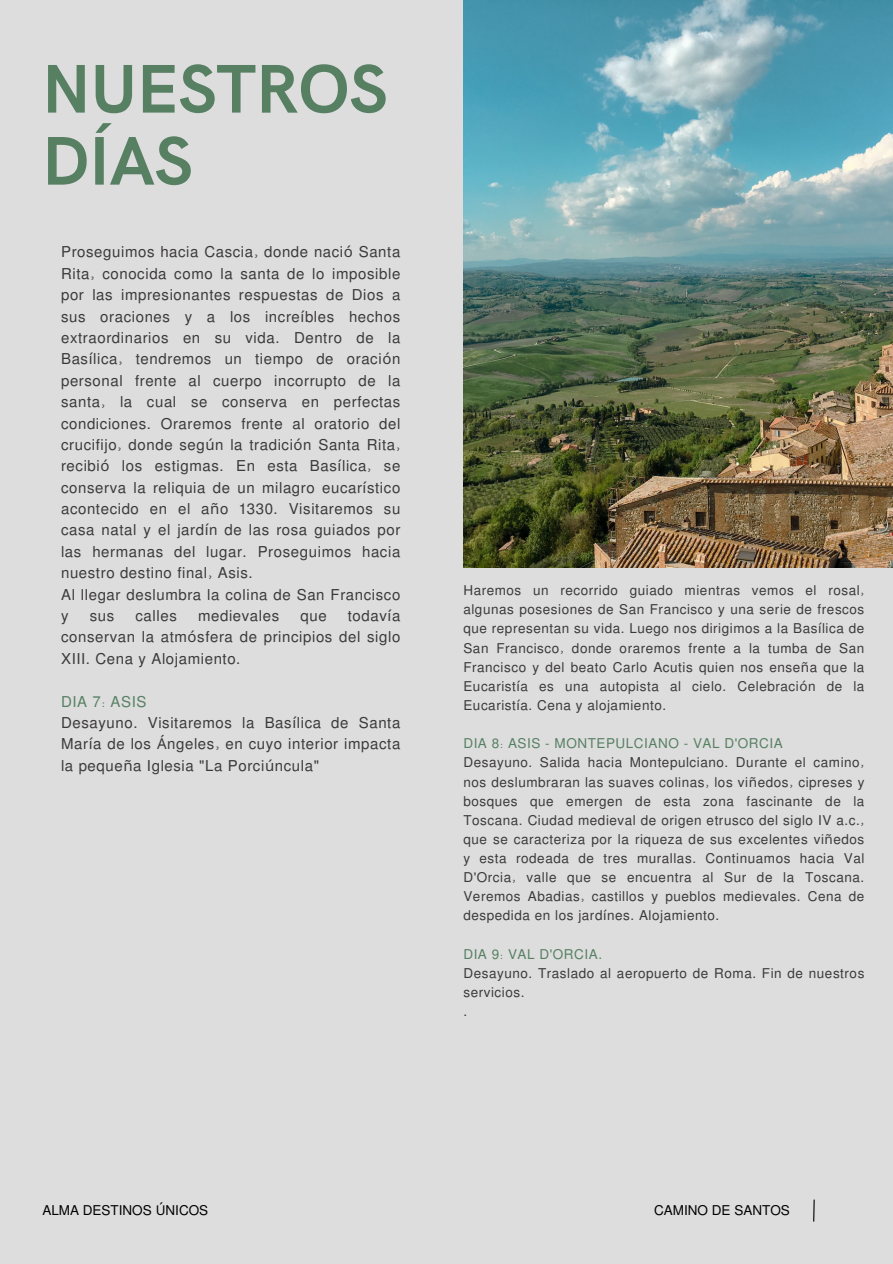
<style>
.page{position:relative;width:893px;height:1264px;background:#fff}
.page>*{position:absolute;margin:0;border:0;box-sizing:border-box;transform-origin:0 0}
.t1{font:700 69px "HK Grotesk";letter-spacing:-.005em;color:#578063}
.t2{font:15px/21.3px "Mukti";letter-spacing:.04em;color:#3b3939;text-align:justify}
.t3{font:15px "Mukti";letter-spacing:.04em;color:#578063}
.t4{font:13.5px/19.2px "Mukti";letter-spacing:.04em;color:#3b3939;text-align:justify}
.t5{font:13.5px "Mukti";letter-spacing:.04em;color:#578063}
.t6{font:13.5px "Mukti";color:#000}
.s1{font-family:"Noto Sans"}
</style>
<div class="page">
<div style="left:0;top:0;width:892px;height:1263px;background:#ddd"></div>
<svg style="left:813px;top:1199px;width:2px;height:23px"></svg>
<img style="left:463px;top:0;width:429px;height:567px">
<p class="t1" style="left:42px;top:50px;width:347px">NUESTROS</p>
<p class="t1" style="left:42px;top:122px;width:152px">DÍAS</p>
<p class="t2" style="left:61px;top:241px;width:341px">Proseguimos hacia Cascia, donde naci<span class="s1">ó</span> Santa Rita, conocida como la santa de lo imposible por las impresionantes respuestas de Dios a sus oraciones y a los incre<span class="s1">í</span>bles hechos extraordinarios en su vida. Dentro de la Bas<span class="s1">í</span>lica, tendremos un tiempo de oraci<span class="s1">ó</span>n personal frente al cuerpo incorrupto de la santa, la cual se conserva en perfectas condiciones. Oraremos frente al oratorio del crucifijo, donde seg<span class="s1">ú</span>n la tradici<span class="s1">ó</span>n Santa Rita, recibi<span class="s1">ó</span> los estigmas. En esta Bas<span class="s1">í</span>lica, se conserva la reliquia de un milagro eucar<span class="s1">í</span>stico acontecido en el a<span class="s1">ñ</span>o 1330. Visitaremos su casa natal y el jard<span class="s1">í</span>n de las rosa guiados por las hermanas del lugar. Proseguimos hacia nuestro destino final, Asis.</p>
<p class="t2" style="left:61px;top:583px;width:341px">Al llegar deslumbra la colina de San Francisco y</p>
<p class="t2" style="left:61px;top:604px;width:341px;text-indent:287px">todav<span class="s1">í</span>a conservan la atm<span class="s1">ó</span>sfera de principios del siglo XIII. Cena y Alojamiento.</p>
<p class="t3" style="left:61px;top:690px;width:87px">DIA 7: ASIS</p>
<p class="t2" style="left:61px;top:711px;width:341px">Desayuno. Visitaremos la Bas<span class="s1">í</span>lica de Santa Mar<span class="s1">í</span>a de los <span class="s1">Á</span>ngeles, en cuyo interior impacta la peque<span class="s1">ñ</span>a Iglesia "La Porci<span class="s1">ú</span>ncula"</p>
<p class="t2" style="left:90px;top:604px;width:26px">sus</p>
<p class="t2" style="left:135px;top:604px;width:43px">calles</p>
<p class="t2" style="left:198px;top:604px;width:83px">medievales</p>
<p class="t2" style="left:300px;top:604px;width:28px">que</p>
<p class="t4" style="left:463px;top:580px;width:402px">Haremos un recorrido guiado mientras vemos el rosal, algunas posesiones de San Francisco y una serie de frescos que representan su vida. Luego nos dirigimos a la Bas<span class="s1">í</span>lica de San Francisco, donde oraremos frente a la tumba de San Francisco y del beato Carlo Acutis quien nos ense<span class="s1">ñ</span>a que la Eucarist<span class="s1">í</span>a es una autopista al cielo. Celebraci<span class="s1">ó</span>n de la Eucarist<span class="s1">í</span>a. Cena y alojamiento.</p>
<p class="t5" style="left:463px;top:734px;width:321px">DIA 8: ASIS - MONTEPULCIANO - VAL D'ORCIA</p>
<p class="t4" style="left:463px;top:752px;width:402px">Desayuno. Salida hacia Montepulciano. Durante el camino, nos deslumbraran las suaves colinas, los vi<span class="s1">ñ</span>edos, cipreses y bosques que emergen de esta zona fascinante de la Toscana. Ciudad medieval de origen etrusco del siglo IV a.c., que se caracteriza por la riqueza de sus excelentes vi<span class="s1">ñ</span>edos y esta rodeada de tres murallas. Continuamos hacia Val D'Orcia, valle que se encuentra al Sur de la Toscana.<br>Veremos Abadias, castillos y pueblos medievales. Cena de despedida en los jard<span class="s1">í</span>nes. Alojamiento.</p>
<p class="t5" style="left:463px;top:944px;width:140px">DIA 9: VAL D'ORCIA.</p>
<p class="t4" style="left:463px;top:962px;width:402px">Desayuno. Traslado al aeropuerto de Roma. Fin de nuestros servicios.</p>
<p class="t4" style="left:463px;top:1001px;width:5px">.</p>
<p class="t6" style="left:42px;top:1200px;width:167px">ALMA DESTINOS <span class="s1">Ú</span>NICOS</p>
<p class="t6" style="left:654px;top:1200px;width:137px">CAMINO DE SANTOS</p>
</div>
